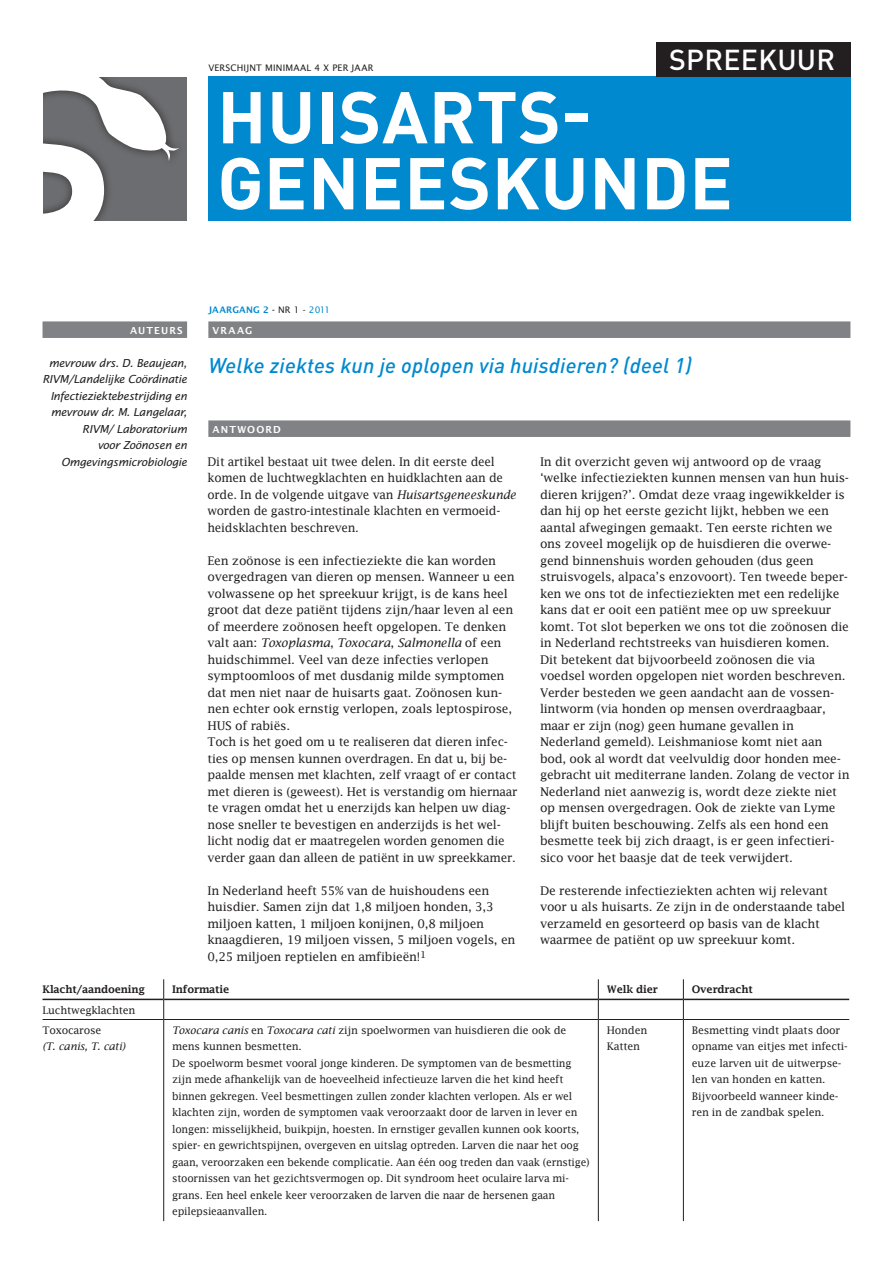
<style>
.page{position:relative;width:893px;height:1263px;background:#fff}
.page>*{position:absolute;margin:0;border:0;box-sizing:border-box;transform-origin:0 0}
.t1{font:700 72px/66px "DIN Pro";letter-spacing:.01em;color:#fff}
.t2{font:500 28.5px "DIN Pro";letter-spacing:.01em;color:#fff}
.t3{font:italic 500 21px "DIN Pro";letter-spacing:.01em;color:#0089cf}
.t4{font:12px/16.5px "Lucida Fax";letter-spacing:-.02em;color:#231f20}
.t5{font:italic 12px/16.5px "Lucida Sans AK";letter-spacing:-.02em;color:#231f20;text-align:right}
.t6{font:10.5px/16.5px "Lucida Fax";letter-spacing:-.02em;color:#231f20}
.t7{font:600 10.5px "Lucida Fax";letter-spacing:-.02em;color:#231f20}
.t8{font:600 10.5px "Lucida Sans AK";letter-spacing:.11em;color:#fff}
.t9{font:italic 10.5px "Lucida Fax";letter-spacing:-.02em;color:#231f20}
.t10{font:9.75px "Lucida Sans AK";letter-spacing:.02em;color:#231f20}
.t11{font:600 9.75px "Lucida Sans AK";color:#0089cf}
.s1{font-weight:600;color:#0089cf}
.s2{font-weight:600}
.s3{color:#0089cf}
.s4{font-style:italic}
</style>
<div class="page">
<div style="left:43px;top:77px;width:144px;height:144px;background:#6c6d70"></div>
<svg style="left:43px;top:77px;width:136px;height:144px"></svg>
<div style="left:208px;top:77px;width:642px;height:144px;background:#0089cf"></div>
<div style="left:656px;top:43px;width:194px;height:34px;background:#231f20"></div>
<div style="left:208px;top:321px;width:642px;height:17px;background:#808285"></div>
<div style="left:43px;top:321px;width:144px;height:17px;background:#808285"></div>
<div style="left:208px;top:420px;width:642px;height:17px;background:#808285"></div>
<hr style="left:43px;top:999px;width:120px;height:1px;background:#231f20">
<hr style="left:164px;top:999px;width:434px;height:1px;background:#231f20">
<hr style="left:599px;top:999px;width:84px;height:1px;background:#231f20">
<hr style="left:684px;top:999px;width:165px;height:1px;background:#231f20">
<hr style="left:43px;top:1019px;width:121px;height:1px;background:#231f20">
<hr style="left:164px;top:1019px;width:434px;height:1px;background:#231f20">
<hr style="left:598px;top:1019px;width:85px;height:1px;background:#231f20">
<hr style="left:683px;top:1019px;width:166px;height:1px;background:#231f20">
<svg style="left:163px;top:979px;width:1px;height:40px"></svg>
<svg style="left:598px;top:979px;width:1px;height:40px"></svg>
<svg style="left:683px;top:979px;width:1px;height:40px"></svg>
<hr style="left:163px;top:1020px;width:1px;height:201px;background:#231f20">
<hr style="left:598px;top:1020px;width:1px;height:201px;background:#231f20">
<hr style="left:683px;top:1020px;width:1px;height:201px;background:#231f20">
<p class="t10" style="left:208px;top:62px;width:165px">VERSCHIJNT MINIMAAL 4 X PER JAAR</p>
<p class="t2" style="left:669px;top:41px;width:167px">SPREEKUUR</p>
<p class="t1" style="left:217px;top:81px;width:517px">HUISARTS-<br>GENEESKUNDE</p>
<p class="t11" style="left:208px;top:304px;width:12px">JAARGA</p>
<p class="t10" style="left:246px;top:304px;width:85px"><span class="s1">NG 2</span> <span class="s2">-</span> NR 1 - <span class="s3">2011</span></p>
<p class="t8" style="left:130px;top:325px;width:54px">AUTEURS</p>
<p class="t8" style="left:213px;top:325px;width:41px">VRAAG</p>
<p class="t5" style="left:42px;top:354px;width:146px">mevrouw drs. D. Beaujean,<br>RIVM/Landelijke Coördinatie<br>Infectieziektebestrijding en mevrouw dr. M. Langelaar,<br>RIVM/ Laboratorium<br>voor Zoönosen en<br>Omgevingsmicrobiologie</p>
<p class="t3" style="left:208px;top:352px;width:485px">Welke ziektes kun je oplopen via huisdieren? (deel 1)</p>
<p class="t8" style="left:213px;top:424px;width:70px">ANTWOORD</p>
<p class="t4" style="left:207px;top:453px;width:310px">Dit artikel bestaat uit twee delen. In dit eerste deel komen de luchtwegklachten en huidklachten aan de orde. In de volgende uitgave van <span class="s4">Huisartsgeneeskunde </span>worden de gastro-intestinale klachten en vermoeid&shy;heidsklachten beschreven.</p>
<p class="t4" style="left:207px;top:552px;width:312px">Een zoönose is een infectieziekte die kan worden overgedragen van dieren op mensen. Wanneer u een volwassene op het spreekuur krijgt, is de kans heel groot dat deze patiënt tijdens zijn/haar leven al een of meerdere zoönosen heeft opgelopen. Te denken valt aan: <span class="s4">Toxoplasma</span>, <span class="s4">Toxocara</span>, <span class="s4">Salmonella</span> of een huidschimmel. Veel van deze infecties verlopen symptoomloos of met dusdanig milde symptomen dat men niet naar de huisarts gaat. Zoönosen kun&shy;nen echter ook ernstig verlopen, zoals leptospirose, HUS of rabiës.<br>Toch is het goed om u te realiseren dat dieren infec&shy;ties op mensen kunnen overdragen. En dat u, bij be&shy;paalde mensen met klachten, zelf vraagt of er contact met dieren is (geweest). Het is verstandig om hiernaar te vragen omdat het u enerzijds kan helpen uw diag&shy;nose sneller te bevestigen en anderzijds is het wel&shy;licht nodig dat er maatregelen worden genomen die verder gaan dan alleen de patiënt in uw spreekkamer.</p>
<p class="t4" style="left:207px;top:882px;width:309px">In Nederland heeft 55% van de huishoudens een huisdier. Samen zijn dat 1,8 miljoen honden, 3,3 miljoen katten, 1 miljoen konijnen, 0,8 miljoen knaagdieren, 19 miljoen vissen, 5 miljoen vogels, en 0,25 miljoen reptielen en amfibieën!<sup>1</sup></p>
<p class="t4" style="left:540px;top:453px;width:311px">In dit overzicht geven wij antwoord op de vraag ‘welke infectieziekten kunnen mensen van hun huis&shy;dieren krijgen?’. Omdat deze vraag ingewikkelder is dan hij op het eerste gezicht lijkt, hebben we een aantal afwegingen gemaakt. Ten eerste richten we ons zoveel mogelijk op de huisdieren die overwe&shy;gend binnenshuis worden gehouden (dus geen struisvogels, alpaca’s enzovoort). Ten tweede beper&shy;ken we ons tot de infectieziekten met een redelijke kans dat er ooit een patiënt mee op uw spreekuur komt. Tot slot beperken we ons tot die zoönosen die in Nederland rechtstreeks van huisdieren komen.<br>Dit betekent dat bijvoorbeeld zoönosen die via voedsel worden opgelopen niet worden beschreven.<br>Verder besteden we geen aandacht aan de vossen&shy;lintworm (via honden op mensen overdraagbaar, maar er zijn (nog) geen humane gevallen in Nederland gemeld). Leishmaniose komt niet aan bod, ook al wordt dat veelvuldig door honden mee&shy;gebracht uit mediterrane landen. Zolang de vector in Nederland niet aanwezig is, wordt deze ziekte niet op mensen overgedragen. Ook de ziekte van Lyme blijft buiten beschouwing. Zelfs als een hond een besmette teek bij zich draagt, is er geen infectieri&shy;sico voor het baasje dat de teek verwijdert.</p>
<p class="t4" style="left:540px;top:882px;width:307px">De resterende infectieziekten achten wij relevant voor u als huisarts. Ze zijn in de onderstaande tabel verzameld en gesorteerd op basis van de klacht waarmee de patiënt op uw spreekuur komt.</p>
<p class="t7" style="left:43px;top:984px;width:104px">Klacht/aandoening</p>
<p class="t7" style="left:172px;top:984px;width:59px">Informatie</p>
<p class="t7" style="left:607px;top:984px;width:53px">Welk dier</p>
<p class="t7" style="left:692px;top:984px;width:62px">Overdracht</p>
<p class="t6" style="left:43px;top:999px;width:94px;line-height:20.1px">Luchtwegklachten<br>Toxocarose</p>
<p class="t9" style="left:43px;top:1040px;width:84px">(T. canis, T. cati)</p>
<p class="t6" style="left:172px;top:1021px;width:419px"><span class="s4">Toxocara canis</span> en <span class="s4">Toxocara cati</span> zijn spoelwormen van huisdieren die ook de mens kunnen besmetten.<br>De spoelworm besmet vooral jonge kinderen. De symptomen van de besmetting zijn mede afhankelijk van de hoeveelheid infectieuze larven die het kind heeft binnen gekregen. Veel besmettingen zullen zonder klachten verlopen. Als er wel klachten zijn, worden de symptomen vaak veroorzaakt door de larven in lever en longen: misselijkheid, buikpijn, hoesten. In ernstiger gevallen kunnen ook koorts, spier- en gewrichtspijnen, overgeven en uitslag optreden. Larven die naar het oog gaan, veroorzaken een bekende complicatie. Aan één oog treden dan vaak (ernstige) stoornissen van het gezichtsvermogen op. Dit syndroom heet oculaire larva mi&shy;grans. Een heel enkele keer veroorzaken de larven die naar de hersenen gaan epilepsieaanvallen.</p>
<p class="t6" style="left:607px;top:1021px;width:42px">Honden<br>Katten</p>
<p class="t6" style="left:692px;top:1021px;width:157px">Besmetting vindt plaats door opname van eitjes met infecti&shy;euze larven uit de uitwerpse&shy;len van honden en katten.<br>Bijvoorbeeld wanneer kinde&shy;ren in de zandbak spelen.</p>
</div>
